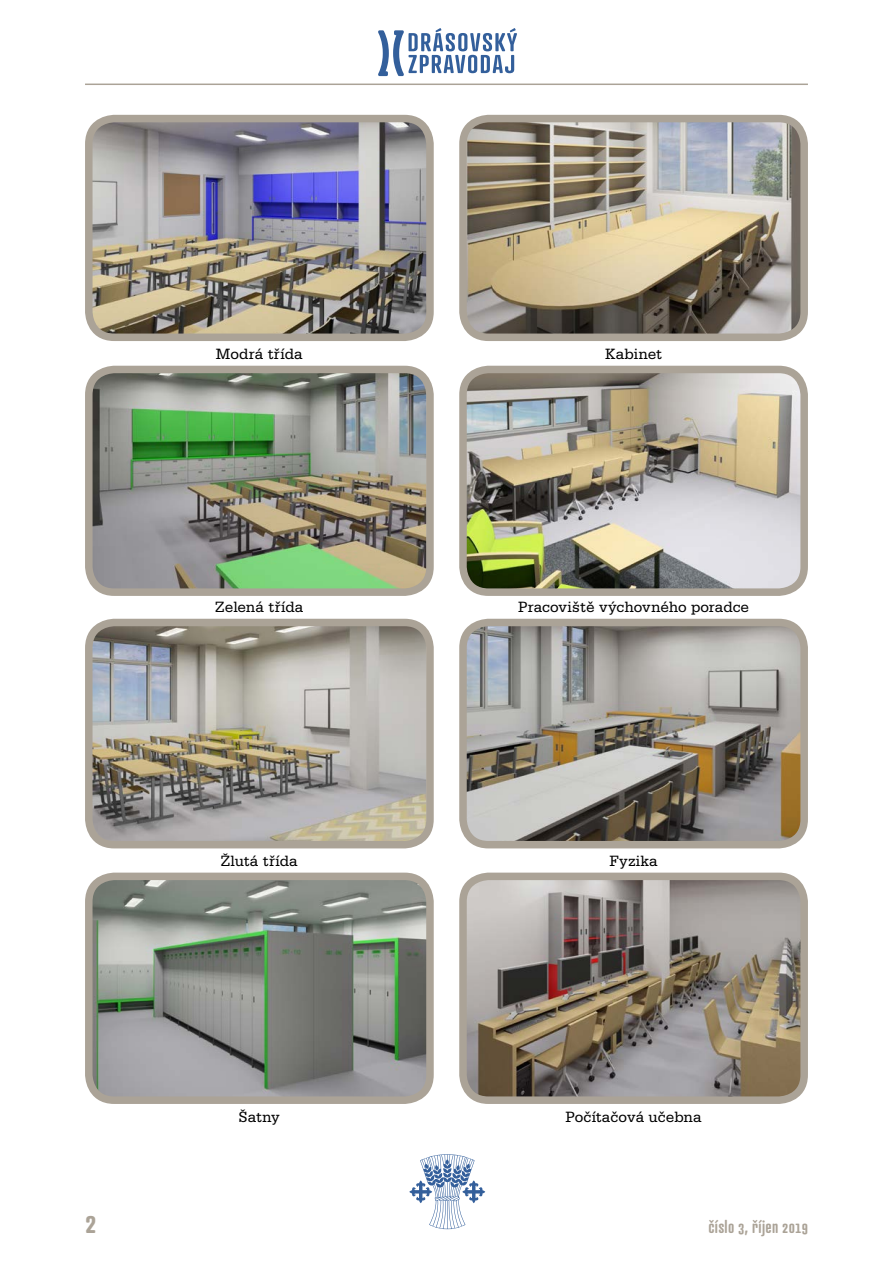
<style>
.page{position:relative;width:893px;height:1263px;background:#fff}
.page>*{position:absolute;margin:0;border:0;box-sizing:border-box;transform-origin:0 0}
.t1{font:600 30px "Atrament Std";color:#aba397}
.t2{font:600 16.5px "Atrament Std";letter-spacing:.015em;color:#aba397}
.t3{font:15.75px "Serifa CE";letter-spacing:.005em;color:#000}
</style>
<div class="page">
<svg style="left:409px;top:1154px;width:76px;height:75px"></svg>
<svg style="left:378px;top:28px;width:139px;height:48px"></svg>
<hr style="left:85px;top:84px;width:723px;height:1px;background:#aba397">
<img style="left:468px;top:628px;width:331px;height:211px">
<div style="left:459px;top:619px;width:349px;height:229px;border:8px solid #aba397;border-radius:26px"></div>
<img style="left:468px;top:375px;width:331px;height:212px">
<div style="left:459px;top:366px;width:349px;height:230px;border:8px solid #aba397;border-radius:26px"></div>
<img style="left:468px;top:882px;width:331px;height:213px">
<div style="left:459px;top:873px;width:349px;height:231px;border:8px solid #aba397;border-radius:26px"></div>
<img style="left:468px;top:124px;width:331px;height:208px">
<div style="left:459px;top:115px;width:349px;height:226px;border:8px solid #aba397;border-radius:26px"></div>
<img style="left:94px;top:882px;width:331px;height:213px">
<div style="left:85px;top:873px;width:349px;height:231px;border:8px solid #aba397;border-radius:26px"></div>
<img style="left:94px;top:124px;width:331px;height:208px">
<div style="left:85px;top:115px;width:349px;height:226px;border:8px solid #aba397;border-radius:26px"></div>
<img style="left:94px;top:375px;width:331px;height:212px">
<div style="left:85px;top:366px;width:349px;height:230px;border:8px solid #aba397;border-radius:26px"></div>
<img style="left:94px;top:628px;width:331px;height:211px">
<div style="left:85px;top:619px;width:349px;height:229px;border:8px solid #aba397;border-radius:26px"></div>
<p class="t3" style="left:216px;top:344px;width:88px">Modrá třída</p>
<p class="t3" style="left:605px;top:344px;width:59px">Kabinet</p>
<p class="t3" style="left:215px;top:598px;width:90px">Zelená třída</p>
<p class="t3" style="left:518px;top:598px;width:233px">Pracoviště výchovného poradce</p>
<p class="t3" style="left:221px;top:852px;width:79px">Žlutá třída</p>
<p class="t3" style="left:609px;top:852px;width:50px">Fyzika</p>
<p class="t3" style="left:239px;top:1108px;width:42px">Šatny</p>
<p class="t3" style="left:565px;top:1108px;width:138px">Počítačová učebna</p>
<h1 class="t1" style="left:85px;top:1202px;width:13px">2</h1>
<p class="t2" style="left:708px;top:1216px;width:101px">číslo 3, říjen 2019</p>
</div>
